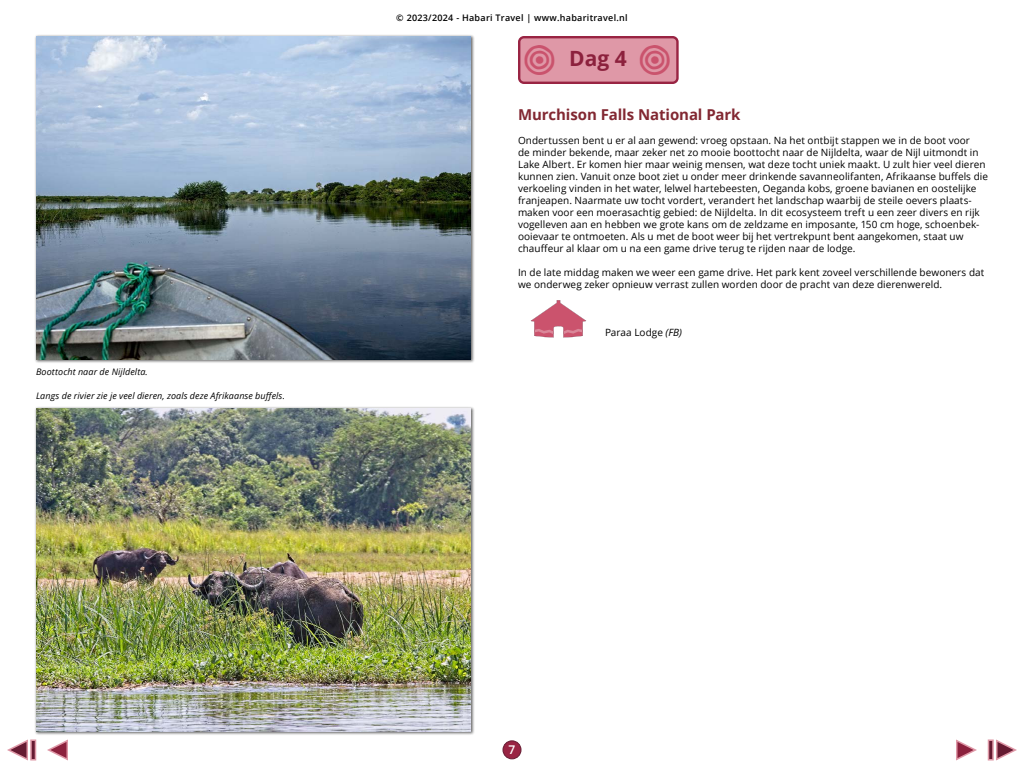
<style>
.page{position:relative;width:1024px;height:768px;background:#fff}
.page>*{position:absolute;margin:0;border:0;box-sizing:border-box;transform-origin:0 0}
.t1{font:700 21px "Open Sans";color:#8c213d}
.t2{font:700 15px "Open Sans";letter-spacing:-.005em;color:#822832}
.t3{font:600 12px "Open Sans";color:#fff}
.t4{font:10px/12px "Open Sans";letter-spacing:.005em;color:#000}
.t5{font:italic 9px "Open Sans";letter-spacing:.01em;color:#000}
.t6{font:600 9px "Open Sans";letter-spacing:.03em;color:#000}
.s1{font-style:italic}
</style>
<div class="page">
<div style="left:503px;top:741px;width:18px;height:18px;background:#992443;border-radius:50%"></div>
<div style="left:502px;top:740px;width:20px;height:19px;border:1px solid #661b32;border-radius:50%"></div>
<svg style="left:531px;top:300px;width:55px;height:37px"></svg>
<div style="left:34px;top:34px;width:441px;height:330px;background:#000;opacity:.6"></div>
<img style="left:36px;top:36px;width:435px;height:324px">
<div style="left:34px;top:406px;width:441px;height:330px;background:#000;opacity:.6"></div>
<img style="left:36px;top:408px;width:435px;height:324px">
<div style="left:519px;top:37px;width:158px;height:46px;background:#df98a7;border-radius:5px"></div>
<div style="left:518px;top:36px;width:161px;height:48px;border:2px solid #992443;border-radius:5px"></div>
<svg style="left:956px;top:739px;width:21px;height:22px"></svg>
<svg style="left:47px;top:739px;width:21px;height:22px"></svg>
<svg style="left:996px;top:739px;width:21px;height:22px"></svg>
<svg style="left:988px;top:740px;width:6px;height:20px"></svg>
<svg style="left:7px;top:739px;width:21px;height:22px"></svg>
<svg style="left:30px;top:740px;width:6px;height:20px"></svg>
<p class="t5" style="left:36px;top:366px;width:113px">Boottocht naar de Nijldelta.</p>
<p class="t5" style="left:36px;top:390px;width:250px">Langs de rivier zie je veel dieren, zoals deze Afrikaanse buffels.</p>
<p class="t6" style="left:396px;top:12px;width:233px">© 2023/2024 - Habari Travel | www.habaritravel.nl</p>
<h1 class="t1" style="left:569px;top:43px;width:59px">Dag 4</h1>
<h2 class="t2" style="left:518px;top:104px;width:224px">Murchison Falls National Park</h2>
<p class="t4" style="left:518px;top:134px;width:472px">Ondertussen bent u er al aan gewend: vroeg opstaan. Na het ontbijt stappen we in de boot voor<br>de minder bekende, maar zeker net zo mooie boottocht naar de Nijldelta, waar de Nijl uitmondt in Lake Albert. Er komen hier maar weinig mensen, wat deze tocht uniek maakt. U zult hier veel dieren kunnen zien. Vanuit onze boot ziet u onder meer drinkende savanneolifanten, Afrikaanse buffels die verkoeling vinden in het water, lelwel hartebeesten, Oeganda kobs, groene bavianen en oostelijke franjeapen. Naarmate uw tocht vordert, verandert het landschap waarbij de steile oevers plaats&shy;maken voor een moerasachtig gebied: de Nijldelta. In dit ecosysteem treft u een zeer divers en rijk vogelleven aan en hebben we grote kans om de zeldzame en imposante, 150 cm hoge, schoenbek&shy;ooievaar te ontmoeten. Als u met de boot weer bij het vertrekpunt bent aangekomen, staat uw chauffeur al klaar om u na een game drive terug te rijden naar de lodge.</p>
<p class="t4" style="left:518px;top:266px;width:468px">In de late middag maken we weer een game drive. Het park kent zoveel verschillende bewoners dat we onderweg zeker opnieuw verrast zullen worden door de pracht van deze dierenwereld.</p>
<p class="t4" style="left:605px;top:326px;width:79px">Paraa Lodge <span class="s1">(FB)</span></p>
<p class="t3" style="left:509px;top:741px;width:8px">7</p>
</div>
